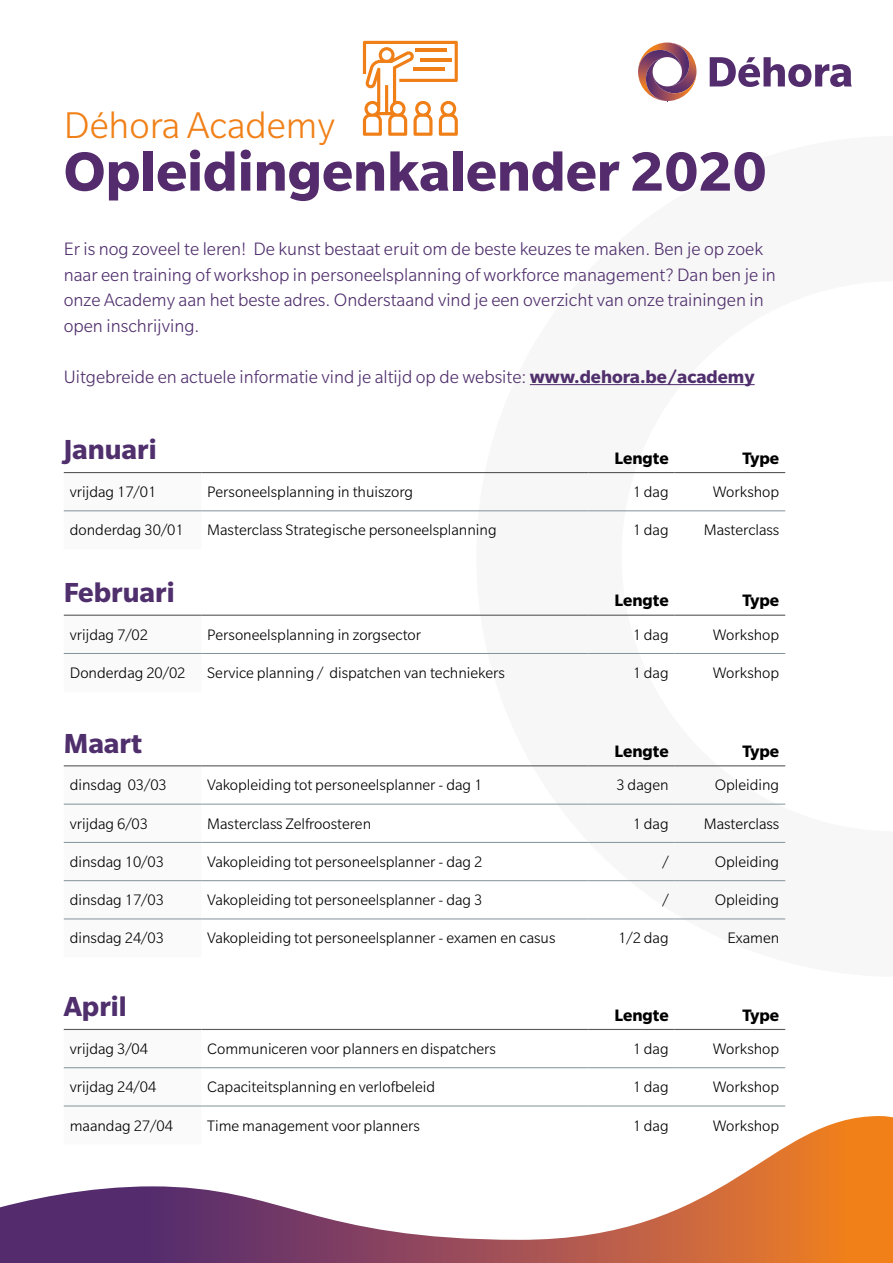
<style>
.page{position:relative;width:893px;height:1263px;background:#fff}
.page>*{position:absolute;margin:0;border:0;box-sizing:border-box;transform-origin:0 0}
.t1{font:700 60px "Slate Pro";color:#542c6d}
.t2{font:300 40.5px "Slate Pro";color:#f08017}
.t3{font:700 30px "Slate Pro";color:#502f6d}
.t4{font:300 19.5px/25.5px "Slate Pro";color:#502f6d}
.t5{font:700 18px "Slate Pro";color:#000}
.t6{font:300 16.5px "Slate Pro";color:#000}
.s1{font-weight:700}
</style>
<div class="page">
<svg style="left:476px;top:384px;width:310px;height:536px"></svg>
<svg style="left:710px;top:57px;width:142px;height:30px"></svg>
<img style="left:668px;top:43px;width:25px;height:15px">
<img style="left:638px;top:43px;width:30px;height:49px">
<img style="left:638px;top:70px;width:8px;height:2px">
<img style="left:648px;top:57px;width:34px;height:1px">
<img style="left:638px;top:53px;width:8px;height:17px">
<svg style="left:640px;top:53px;width:8px;height:9px"></svg>
<img style="left:646px;top:58px;width:50px;height:43px">
<svg style="left:694px;top:75px;width:2px;height:7px"></svg>
<svg style="left:0;top:1116px;width:893px;height:147px"></svg>
<svg style="left:64px;top:473px;width:137px;height:38px"></svg>
<hr style="left:64px;top:511px;width:137px;height:1px;background:#82929a">
<hr style="left:201px;top:511px;width:387px;height:1px;background:#82929a">
<hr style="left:588px;top:511px;width:87px;height:1px;background:#82929a">
<hr style="left:675px;top:511px;width:110px;height:1px;background:#82929a">
<hr style="left:64px;top:472px;width:137px;height:1px;background:#5a5a5a">
<hr style="left:201px;top:472px;width:387px;height:1px;background:#5a5a5a">
<hr style="left:588px;top:472px;width:87px;height:1px;background:#5a5a5a">
<hr style="left:675px;top:472px;width:110px;height:1px;background:#5a5a5a">
<hr style="left:64px;top:653px;width:137px;height:1px;background:#82929a">
<hr style="left:201px;top:653px;width:387px;height:1px;background:#82929a">
<hr style="left:588px;top:653px;width:87px;height:1px;background:#82929a">
<hr style="left:675px;top:653px;width:110px;height:1px;background:#82929a">
<hr style="left:64px;top:615px;width:137px;height:1px;background:#5a5a5a">
<hr style="left:201px;top:615px;width:387px;height:1px;background:#5a5a5a">
<hr style="left:588px;top:615px;width:87px;height:1px;background:#5a5a5a">
<hr style="left:675px;top:615px;width:110px;height:1px;background:#5a5a5a">
<svg style="left:64px;top:766px;width:137px;height:153px"></svg>
<hr style="left:64px;top:804px;width:137px;height:1px;background:#82929a">
<hr style="left:201px;top:804px;width:387px;height:1px;background:#82929a">
<hr style="left:588px;top:804px;width:87px;height:1px;background:#82929a">
<hr style="left:675px;top:804px;width:110px;height:1px;background:#82929a">
<hr style="left:64px;top:842px;width:137px;height:1px;background:#82929a">
<hr style="left:201px;top:842px;width:387px;height:1px;background:#82929a">
<hr style="left:588px;top:842px;width:87px;height:1px;background:#82929a">
<hr style="left:675px;top:842px;width:110px;height:1px;background:#82929a">
<hr style="left:64px;top:880px;width:137px;height:1px;background:#82929a">
<hr style="left:201px;top:880px;width:387px;height:1px;background:#82929a">
<hr style="left:588px;top:880px;width:87px;height:1px;background:#82929a">
<hr style="left:675px;top:880px;width:110px;height:1px;background:#82929a">
<hr style="left:64px;top:919px;width:137px;height:1px;background:#82929a">
<hr style="left:201px;top:919px;width:387px;height:1px;background:#82929a">
<hr style="left:588px;top:919px;width:87px;height:1px;background:#82929a">
<hr style="left:675px;top:919px;width:110px;height:1px;background:#82929a">
<hr style="left:64px;top:765px;width:137px;height:1px;background:#5a5a5a">
<hr style="left:201px;top:765px;width:387px;height:1px;background:#5a5a5a">
<hr style="left:588px;top:765px;width:87px;height:1px;background:#5a5a5a">
<hr style="left:675px;top:765px;width:110px;height:1px;background:#5a5a5a">
<svg style="left:64px;top:1030px;width:137px;height:114px"></svg>
<hr style="left:64px;top:1067px;width:137px;height:1px;background:#82929a">
<hr style="left:201px;top:1067px;width:387px;height:1px;background:#82929a">
<hr style="left:588px;top:1067px;width:87px;height:1px;background:#82929a">
<hr style="left:675px;top:1067px;width:110px;height:1px;background:#82929a">
<hr style="left:64px;top:1106px;width:137px;height:1px;background:#82929a">
<hr style="left:201px;top:1106px;width:387px;height:1px;background:#82929a">
<hr style="left:588px;top:1106px;width:87px;height:1px;background:#82929a">
<hr style="left:675px;top:1106px;width:110px;height:1px;background:#82929a">
<hr style="left:64px;top:1029px;width:137px;height:1px;background:#5a5a5a">
<hr style="left:201px;top:1029px;width:387px;height:1px;background:#5a5a5a">
<hr style="left:588px;top:1029px;width:87px;height:1px;background:#5a5a5a">
<hr style="left:675px;top:1029px;width:110px;height:1px;background:#5a5a5a">
<hr style="left:530px;top:384px;width:225px;height:1px;background:#502f6d">
<svg style="left:363px;top:41px;width:95px;height:95px"></svg>
<h2 class="t2" style="left:64px;top:104px;width:273px">Déhora Academy</h2>
<h1 class="t1" style="left:64px;top:138px;width:704px">Opleidingenkalender 2020</h1>
<p class="t4" style="left:64px;top:236px;width:714px">Er is nog zoveel te leren! De kunst bestaat eruit om de beste keuzes te maken. Ben je op zoek naar een training of workshop in personeelsplanning of workforce management? Dan ben je in onze Academy aan het beste adres. Onderstaand vind je een overzicht van onze trainingen in open inschrijving.</p>
<p class="t4" style="left:64px;top:364px;width:692px">Uitgebreide en actuele informatie vind je altijd op de website: <span class="s1">www.dehora.be/academy</span></p>
<h3 class="t3" style="left:64px;top:433px;width:94px">Januari</h3>
<p class="t5" style="left:615px;top:448px;width:56px">Lengte</p>
<p class="t5" style="left:742px;top:448px;width:38px">Type</p>
<p class="t6" style="left:70px;top:483px;width:88px">vrijdag 17/01</p>
<p class="t6" style="left:207px;top:483px;width:207px">Personeelsplanning in thuiszorg</p>
<p class="t6" style="left:633px;top:483px;width:38px">1 dag</p>
<p class="t6" style="left:713px;top:483px;width:68px">Workshop</p>
<p class="t6" style="left:70px;top:522px;width:115px">donderdag 30/01</p>
<p class="t6" style="left:207px;top:522px;width:291px">Masterclass Strategische personeelsplanning</p>
<p class="t6" style="left:633px;top:522px;width:38px">1 dag</p>
<p class="t6" style="left:704px;top:522px;width:77px">Masterclass</p>
<h3 class="t3" style="left:64px;top:576px;width:112px">Februari</h3>
<p class="t5" style="left:615px;top:591px;width:56px">Lengte</p>
<p class="t5" style="left:742px;top:591px;width:38px">Type</p>
<p class="t6" style="left:70px;top:626px;width:80px">vrijdag 7/02</p>
<p class="t6" style="left:207px;top:626px;width:215px">Personeelsplanning in zorgsector</p>
<p class="t6" style="left:633px;top:626px;width:38px">1 dag</p>
<p class="t6" style="left:713px;top:626px;width:68px">Workshop</p>
<p class="t6" style="left:70px;top:664px;width:117px">Donderdag 20/02</p>
<p class="t6" style="left:207px;top:664px;width:299px">Service planning / dispatchen van techniekers</p>
<p class="t6" style="left:633px;top:664px;width:38px">1 dag</p>
<p class="t6" style="left:713px;top:664px;width:68px">Workshop</p>
<h3 class="t3" style="left:64px;top:726px;width:80px">Maart</h3>
<p class="t5" style="left:615px;top:741px;width:56px">Lengte</p>
<p class="t5" style="left:742px;top:741px;width:38px">Type</p>
<p class="t6" style="left:70px;top:777px;width:99px">dinsdag 03/03</p>
<p class="t6" style="left:207px;top:777px;width:277px">Vakopleiding tot personeelsplanner - dag 1</p>
<p class="t6" style="left:616px;top:777px;width:54px">3 dagen</p>
<p class="t6" style="left:715px;top:777px;width:66px">Opleiding</p>
<p class="t6" style="left:70px;top:815px;width:80px">vrijdag 6/03</p>
<p class="t6" style="left:207px;top:815px;width:165px">Masterclass Zelfroosteren</p>
<p class="t6" style="left:633px;top:815px;width:38px">1 dag</p>
<p class="t6" style="left:704px;top:815px;width:77px">Masterclass</p>
<p class="t6" style="left:70px;top:853px;width:96px">dinsdag 10/03</p>
<p class="t6" style="left:207px;top:853px;width:277px">Vakopleiding tot personeelsplanner - dag 2</p>
<p class="t6" style="left:662px;top:853px;width:8px">/</p>
<p class="t6" style="left:715px;top:853px;width:66px">Opleiding</p>
<p class="t6" style="left:70px;top:891px;width:96px">dinsdag 17/03</p>
<p class="t6" style="left:207px;top:891px;width:277px">Vakopleiding tot personeelsplanner - dag 3</p>
<p class="t6" style="left:662px;top:891px;width:8px">/</p>
<p class="t6" style="left:715px;top:891px;width:66px">Opleiding</p>
<p class="t6" style="left:70px;top:930px;width:96px">dinsdag 24/03</p>
<p class="t6" style="left:207px;top:930px;width:350px">Vakopleiding tot personeelsplanner - examen en casus</p>
<p class="t6" style="left:618px;top:930px;width:52px">1/2 dag</p>
<p class="t6" style="left:727px;top:930px;width:53px">Examen</p>
<h3 class="t3" style="left:64px;top:990px;width:65px">April</h3>
<p class="t5" style="left:615px;top:1005px;width:56px">Lengte</p>
<p class="t5" style="left:742px;top:1005px;width:38px">Type</p>
<p class="t6" style="left:70px;top:1040px;width:80px">vrijdag 3/04</p>
<p class="t6" style="left:207px;top:1040px;width:290px">Communiceren voor planners en dispatchers</p>
<p class="t6" style="left:633px;top:1040px;width:38px">1 dag</p>
<p class="t6" style="left:713px;top:1040px;width:68px">Workshop</p>
<p class="t6" style="left:70px;top:1078px;width:88px">vrijdag 24/04</p>
<p class="t6" style="left:207px;top:1078px;width:229px">Capaciteitsplanning en verlofbeleid</p>
<p class="t6" style="left:633px;top:1078px;width:38px">1 dag</p>
<p class="t6" style="left:713px;top:1078px;width:68px">Workshop</p>
<p class="t6" style="left:70px;top:1117px;width:105px">maandag 27/04</p>
<p class="t6" style="left:207px;top:1117px;width:214px">Time management voor planners</p>
<p class="t6" style="left:633px;top:1117px;width:38px">1 dag</p>
<p class="t6" style="left:713px;top:1117px;width:68px">Workshop</p>
</div>
